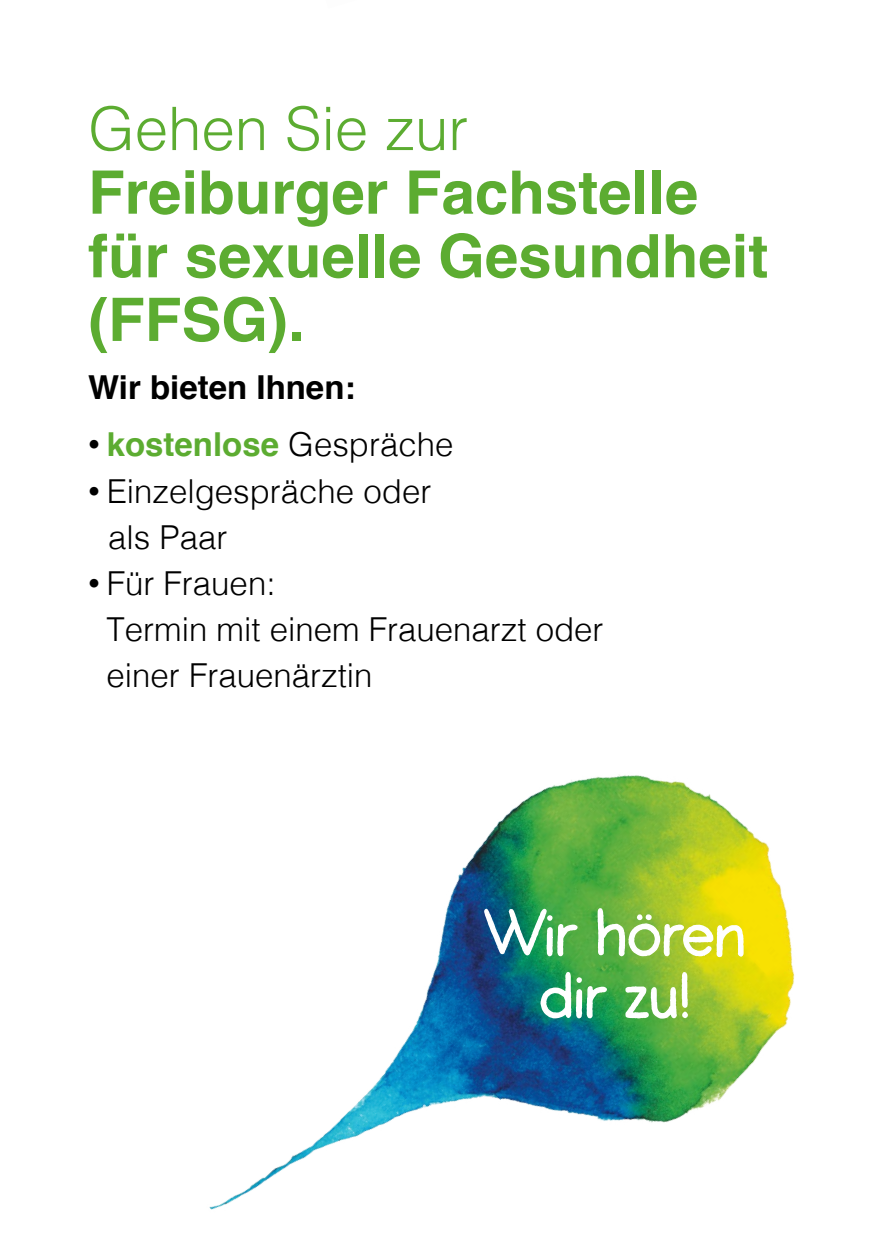
<style>
.page{position:relative;width:893px;height:1259px;background:#fff}
.page>*{position:absolute;margin:0;border:0;box-sizing:border-box;transform-origin:0 0}
.t1{font:66.6px/62.1px "Nektarina";letter-spacing:-.04em;color:#fff;text-align:center}
.t2{font:700 60px/63.6px "Helvetica";color:#5cac31}
.t3{font:300 60px "Helvetica";color:#5cac31}
.t4{font:300 33px/45.6px "Helvetica";color:#000}
.t5{font:700 33px "Helvetica";color:#5cac31}
.t6{font:700 33px "Helvetica";color:#000}
.s1{font-weight:300;font-size:24px;color:#000}
.s2{font-weight:300;color:#000}
.s3{font-size:24px}
</style>
<div class="page">
<img style="left:209px;top:774px;width:586px;height:436px">
<img style="left:483px;top:899px;width:262px;height:135px">
<h2 class="t3" style="left:88px;top:78px;width:382px">Gehen Sie zur</h2>
<h2 class="t2" style="left:88px;top:161px;width:682px">Freiburger Fachstelle für sexuelle Gesundheit (FFSG).</h2>
<p class="t6" style="left:88px;top:360px;width:269px">Wir bieten Ihnen:</p>
<p class="t5" style="left:88px;top:418px;width:367px"><span class="s1">•</span> kostenlose <span class="s2">Gespräche</span></p>
<p class="t4" style="left:108px;top:466px;width:325px;text-indent:-20px"><span class="s3">•</span> Einzelgespräche oder als Paar</p>
<p class="t4" style="left:107px;top:558px;width:498px;text-indent:-19px"><span class="s3">•</span> Für Frauen:<br>Termin mit einem Frauenarzt oder einer Frauenärztin</p>
<h1 class="t1" style="left:483px;top:901px;width:265px">Wir hören dir zu!</h1>
</div>
